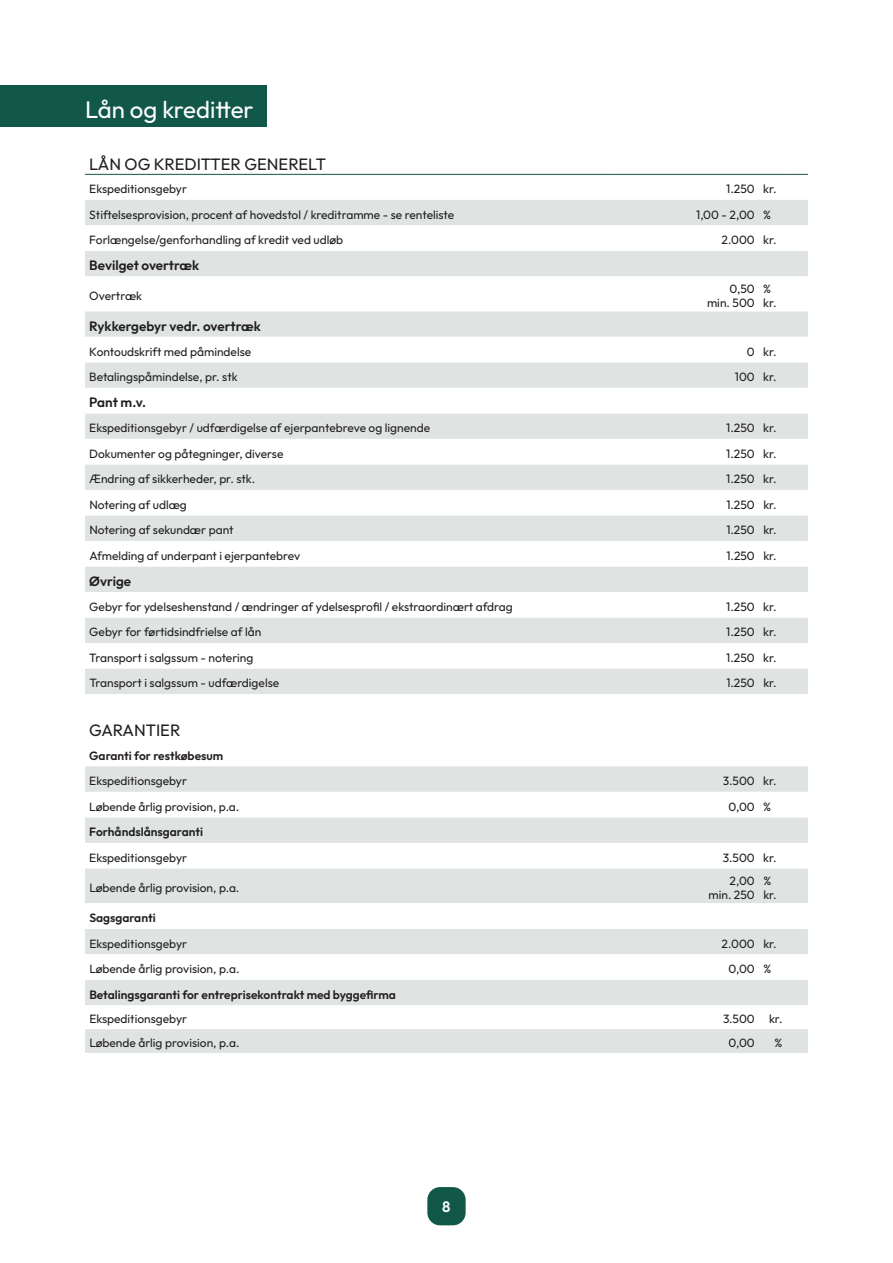
<style>
.page{position:relative;width:893px;height:1263px;background:#fff}
.page>*{position:absolute;margin:0;border:0;box-sizing:border-box;transform-origin:0 0}
.t1{font:24px "Outfit";color:#fff}
.t2{font:16.5px "Outfit";color:#231f20}
.t3{font:600 15px "Outfit";color:#fff}
.t4{font:600 13.5px "Outfit";color:#231f20}
.t5{font:12px/14.4px "Outfit";color:#231f20;text-align:right}
.t6{font:600 12px "Outfit";color:#231f20}
</style>
<div class="page">
<div style="left:85px;top:200px;width:723px;height:494px;background:#dfe4e2"></div>
<svg style="left:85px;top:225px;width:723px;height:443px"></svg>
<hr style="left:85px;top:174px;width:525px;height:1px;background:#115848">
<hr style="left:610px;top:174px;width:149px;height:1px;background:#115848">
<svg style="left:759px;top:174px;width:49px;height:1px"></svg>
<div style="left:427px;top:1187px;width:39px;height:38px;background:#115848;border-radius:13px"></div>
<div style="left:0;top:85px;width:266px;height:41px;background:#115848"></div>
<div style="left:85px;top:766px;width:723px;height:287px;background:#dfe4e2"></div>
<svg style="left:85px;top:792px;width:723px;height:237px"></svg>
<h1 class="t1" style="left:85px;top:94px;width:170px">Lån og kreditter</h1>
<h2 class="t2" style="left:89px;top:154px;width:238px">LÅN OG KREDITTER GENERELT</h2>
<p class="t5" style="left:89px;top:182px;width:99px">Ekspeditionsgebyr</p>
<p class="t5" style="left:726px;top:182px;width:52px">1.250 kr.</p>
<p class="t5" style="left:89px;top:207px;width:366px">Stiftelsesprovision, procent af hovedstol / kreditramme - se renteliste</p>
<p class="t5" style="left:696px;top:207px;width:77px">1,00 - 2,00 %</p>
<p class="t5" style="left:89px;top:233px;width:255px">Forlængelse/genforhandling af kredit ved udløb</p>
<p class="t5" style="left:721px;top:233px;width:57px">2.000 kr.</p>
<p class="t4" style="left:89px;top:257px;width:111px">Bevilget overtræk</p>
<p class="t5" style="left:89px;top:289px;width:54px">Overtræk</p>
<p class="t5" style="left:707px;top:282px;width:49px">0,50 min. 500</p>
<p class="t5" style="left:763px;top:282px;width:15px;text-align:left">% kr.</p>
<p class="t4" style="left:89px;top:317px;width:173px">Rykkergebyr vedr. overtræk</p>
<p class="t5" style="left:89px;top:344px;width:163px">Kontoudskrift med påmindelse</p>
<p class="t5" style="left:747px;top:344px;width:31px">0 kr.</p>
<p class="t5" style="left:89px;top:370px;width:150px">Betalingspåmindelse, pr. stk</p>
<p class="t5" style="left:735px;top:370px;width:43px">100 kr.</p>
<p class="t4" style="left:89px;top:394px;width:58px">Pant m.v.</p>
<p class="t5" style="left:89px;top:421px;width:342px">Ekspeditionsgebyr / udfærdigelse af ejerpantebreve og lignende</p>
<p class="t5" style="left:726px;top:421px;width:52px">1.250 kr.</p>
<p class="t5" style="left:89px;top:446px;width:196px">Dokumenter og påtegninger, diverse</p>
<p class="t5" style="left:726px;top:446px;width:52px">1.250 kr.</p>
<p class="t5" style="left:89px;top:472px;width:167px">Ændring af sikkerheder, pr. stk.</p>
<p class="t5" style="left:726px;top:472px;width:52px">1.250 kr.</p>
<p class="t5" style="left:89px;top:498px;width:99px">Notering af udlæg</p>
<p class="t5" style="left:726px;top:498px;width:52px">1.250 kr.</p>
<p class="t5" style="left:89px;top:523px;width:146px">Notering af sekundær pant</p>
<p class="t5" style="left:726px;top:523px;width:52px">1.250 kr.</p>
<p class="t5" style="left:89px;top:549px;width:212px">Afmelding af underpant i ejerpantebrev</p>
<p class="t5" style="left:726px;top:549px;width:52px">1.250 kr.</p>
<p class="t4" style="left:89px;top:572px;width:43px">Øvrige</p>
<p class="t5" style="left:89px;top:600px;width:425px">Gebyr for ydelseshenstand / ændringer af ydelsesprofil / ekstraordinært afdrag</p>
<p class="t5" style="left:726px;top:600px;width:52px">1.250 kr.</p>
<p class="t5" style="left:89px;top:625px;width:174px">Gebyr for førtidsindfrielse af lån</p>
<p class="t5" style="left:726px;top:625px;width:52px">1.250 kr.</p>
<p class="t5" style="left:89px;top:651px;width:166px">Transport i salgssum - notering</p>
<p class="t5" style="left:726px;top:651px;width:52px">1.250 kr.</p>
<p class="t5" style="left:89px;top:676px;width:191px">Transport i salgssum - udfærdigelse</p>
<p class="t5" style="left:726px;top:676px;width:52px">1.250 kr.</p>
<h2 class="t2" style="left:89px;top:720px;width:93px">GARANTIER</h2>
<p class="t6" style="left:89px;top:747px;width:135px">Garanti for restkøbesum</p>
<p class="t5" style="left:89px;top:774px;width:99px">Ekspeditionsgebyr</p>
<p class="t5" style="left:723px;top:774px;width:55px">3.500 kr.</p>
<p class="t5" style="left:89px;top:799px;width:152px">Løbende årlig provision, p.a.</p>
<p class="t5" style="left:728px;top:799px;width:44px">0,00 %</p>
<p class="t6" style="left:89px;top:824px;width:115px">Forhåndslånsgaranti</p>
<p class="t5" style="left:89px;top:850px;width:99px">Ekspeditionsgebyr</p>
<p class="t5" style="left:723px;top:850px;width:55px">3.500 kr.</p>
<p class="t5" style="left:89px;top:881px;width:152px">Løbende årlig provision, p.a.</p>
<p class="t5" style="left:708px;top:873px;width:48px">2,00 min. 250</p>
<p class="t5" style="left:763px;top:873px;width:15px;text-align:left">% kr.</p>
<p class="t6" style="left:89px;top:910px;width:68px">Sagsgaranti</p>
<p class="t5" style="left:89px;top:936px;width:99px">Ekspeditionsgebyr</p>
<p class="t5" style="left:722px;top:936px;width:57px">2.000 kr.</p>
<p class="t5" style="left:89px;top:962px;width:152px">Løbende årlig provision, p.a.</p>
<p class="t5" style="left:729px;top:962px;width:44px">0,00 %</p>
<p class="t6" style="left:89px;top:986px;width:308px">Betalingsgaranti for entreprisekontrakt med byggefirma</p>
<p class="t5" style="left:89px;top:1012px;width:99px">Ekspeditionsgebyr</p>
<p class="t5" style="left:723px;top:1012px;width:61px">3.500 kr.</p>
<p class="t5" style="left:89px;top:1036px;width:152px">Løbende årlig provision, p.a.</p>
<p class="t5" style="left:729px;top:1036px;width:28px">0,00</p>
<p class="t5" style="left:775px;top:1036px;width:9px">%</p>
<p class="t3" style="left:442px;top:1197px;width:10px">8</p>
</div>
